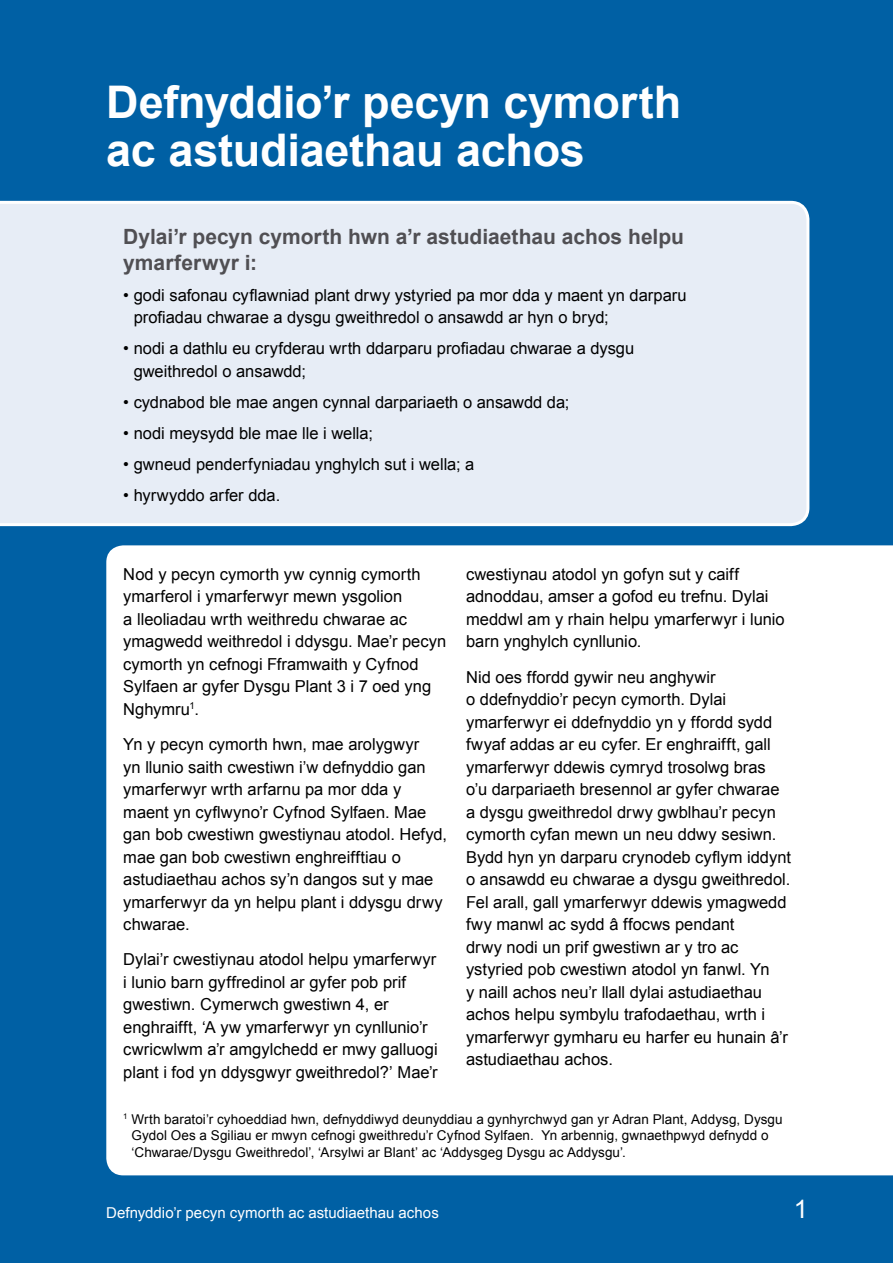
<style>
.page{position:relative;width:893px;height:1263px;background:#0060a4}
.page>*{position:absolute;margin:0;border:0;box-sizing:border-box;transform-origin:0 0}
.t1{font:700 45px/48px "Arial";letter-spacing:-.005em;color:#fff}
.t2{font:25.5px "Arial";color:#fff}
.t3{font:700 21px/25.5px "Arial";color:#504f53}
.t4{font:16.5px/22.5px "Arial";color:#000}
.t5{font:15px "Arial";letter-spacing:.005em;color:#fff}
.t6{font:13.5px/16.5px "Arial";letter-spacing:.005em;color:#000}
</style>
<div class="page">
<div style="left:0;top:201px;width:809px;height:325px;background:#e7edf6"></div>
<div style="left:106px;top:545px;width:787px;height:630px;background:#fff"></div>
<h1 class="t1" style="left:106px;top:78px;width:577px">Defnyddio’r pecyn cymorth ac astudiaethau achos</h1>
<p class="t3" style="left:123px;top:224px;width:562px">Dylai’r pecyn cymorth hwn a’r astudiaethau achos helpu ymarferwyr i:</p>
<p class="t4" style="left:134px;top:284px;width:555px;text-indent:-10px">• godi safonau cyflawniad plant drwy ystyried pa mor dda y maent yn darparu profiadau chwarae a dysgu gweithredol o ansawdd ar hyn o bryd;</p>
<p class="t4" style="left:134px;top:337px;width:502px;text-indent:-10px">• nodi a dathlu eu cryfderau wrth ddarparu profiadau chwarae a dysgu gweithredol o ansawdd;</p>
<p class="t4" style="left:123px;top:391px;width:448px">• cydnabod ble mae angen cynnal darpariaeth o ansawdd da;</p>
<p class="t4" style="left:123px;top:422px;width:251px">• nodi meysydd ble mae lle i wella;</p>
<p class="t4" style="left:123px;top:453px;width:353px">• gwneud penderfyniadau ynghylch sut i wella; a</p>
<p class="t4" style="left:123px;top:484px;width:158px">• hyrwyddo arfer dda.</p>
<p class="t4" style="left:123px;top:563px;width:324px">Nod y pecyn cymorth yw cynnig cymorth ymarferol i ymarferwyr mewn ysgolion<br>a lleoliadau wrth weithredu chwarae ac ymagwedd weithredol i ddysgu. Mae’r pecyn cymorth yn cefnogi Fframwaith y Cyfnod Sylfaen ar gyfer Dysgu Plant 3 i 7 oed yng Nghymru<sup>1</sup>.</p>
<p class="t4" style="left:123px;top:733px;width:325px">Yn y pecyn cymorth hwn, mae arolygwyr<br>yn llunio saith cwestiwn i’w defnyddio gan ymarferwyr wrth arfarnu pa mor dda y maent yn cyflwyno’r Cyfnod Sylfaen. Mae gan bob cwestiwn gwestiynau atodol. Hefyd, mae gan bob cwestiwn enghreifftiau o astudiaethau achos sy’n dangos sut y mae ymarferwyr da yn helpu plant i ddysgu drwy chwarae.</p>
<p class="t4" style="left:123px;top:948px;width:316px">Dylai’r cwestiynau atodol helpu ymarferwyr i lunio barn gyffredinol ar gyfer pob prif gwestiwn. Cymerwch gwestiwn 4, er enghraifft, ‘A yw ymarferwyr yn cynllunio’r cwricwlwm a’r amgylchedd er mwy galluogi plant i fod yn ddysgwyr gweithredol?’ Mae’r</p>
<p class="t4" style="left:466px;top:563px;width:320px">cwestiynau atodol yn gofyn sut y caiff adnoddau, amser a gofod eu trefnu. Dylai meddwl am y rhain helpu ymarferwyr i lunio barn ynghylch cynllunio.</p>
<p class="t4" style="left:466px;top:665px;width:326px">Nid oes ffordd gywir neu anghywir<br>o ddefnyddio’r pecyn cymorth. Dylai ymarferwyr ei ddefnyddio yn y ffordd sydd fwyaf addas ar eu cyfer. Er enghraifft, gall ymarferwyr ddewis cymryd trosolwg bras o’u darpariaeth bresennol ar gyfer chwarae a dysgu gweithredol drwy gwblhau’r pecyn cymorth cyfan mewn un neu ddwy sesiwn.<br>Bydd hyn yn darparu crynodeb cyflym iddynt o ansawdd eu chwarae a dysgu gweithredol.<br>Fel arall, gall ymarferwyr ddewis ymagwedd fwy manwl ac sydd â ffocws pendant<br>drwy nodi un prif gwestiwn ar y tro ac ystyried pob cwestiwn atodol yn fanwl. Yn<br>y naill achos neu’r llall dylai astudiaethau achos helpu symbylu trafodaethau, wrth i ymarferwyr gymharu eu harfer eu hunain â’r astudiaethau achos.</p>
<p class="t6" style="left:131px;top:1110px;width:653px;text-indent:-8px"><sup>1</sup> Wrth baratoi’r cyhoeddiad hwn, defnyddiwyd deunyddiau a gynhyrchwyd gan yr Adran Plant, Addysg, Dysgu<br>Gydol Oes a Sgiliau er mwyn cefnogi gweithredu’r Cyfnod Sylfaen. Yn arbennig, gwnaethpwyd defnydd o ‘Chwarae/Dysgu Gweithredol’, ‘Arsylwi ar Blant’ ac ‘Addysgeg Dysgu ac Addysgu’.</p>
<p class="t5" style="left:106px;top:1204px;width:334px">Defnyddio’r pecyn cymorth ac astudiaethau achos</p>
<h2 class="t2" style="left:794px;top:1194px;width:16px">1</h2>
</div>
